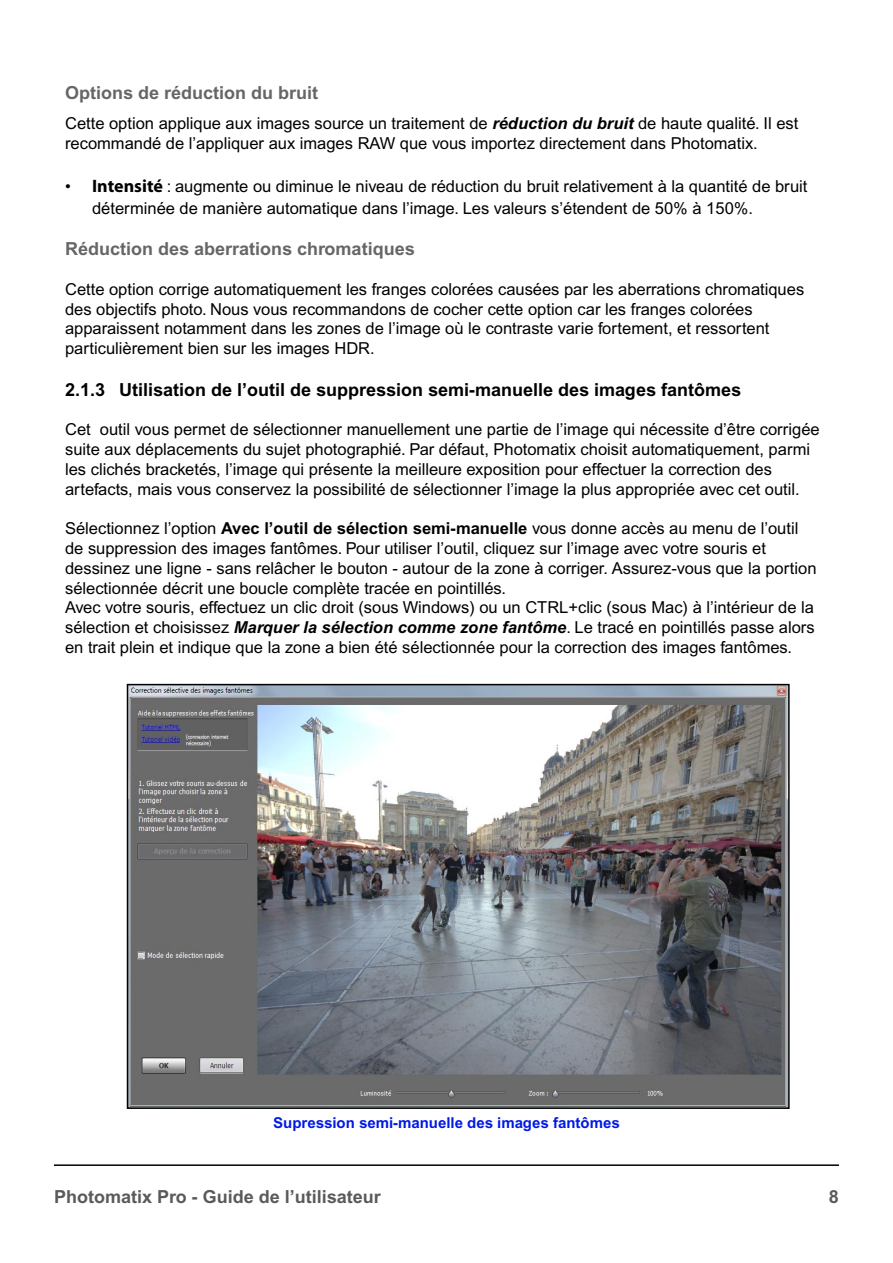
<style>
.page{position:relative;width:893px;height:1263px;background:#fff}
.page>*{position:absolute;margin:0;border:0;box-sizing:border-box;transform-origin:0 0}
.t1{font:700 18px "Arial";color:#000}
.titre_gris{font:700 18px "Arial";color:#666}
.t2{font:700 18px "Arial";color:#5a5a5a}
.t3{font:16.5px/19.8px "Arial";color:#000}
.t4{font:700 15px "Arial";color:#0019e5}
.s1{font-weight:700;font-style:italic}
.s2{font-family:"Myriad Pro";font-weight:700;font-size:18px}
.s3{font-weight:700}
</style>
<div class="page">
<hr style="left:54px;top:1164px;width:785px;height:2px;background:#000">
<img style="left:130px;top:687px;width:657px;height:419px">
<div style="left:127px;top:684px;width:663px;height:425px;border:2px solid #000"></div>
<p class="titre_gris" style="left:65px;top:82px;width:255px">Options de réduction du bruit</p>
<p class="t3" style="left:65px;top:114px;width:735px">Cette option applique aux images source un traitement de <span class="s1">réduction du bruit</span> de haute qualité. Il est recommandé de l’appliquer aux images RAW que vous importez directement dans Photomatix.</p>
<p class="t3" style="left:92px;top:176px;width:717px;line-height:21.6px;text-indent:-27px">• <span class="s2">Intensité</span> : augmente ou diminue le niveau de réduction du bruit relativement à la quantité de bruit déterminée de manière automatique dans l’image. Les valeurs s’étendent de 50% à 150%.</p>
<p class="titre_gris" style="left:65px;top:238px;width:351px">Réduction des aberrations chromatiques</p>
<p class="t3" style="left:65px;top:279px;width:741px">Cette option corrige automatiquement les franges colorées causées par les aberrations chromatiques</p>
<p class="t3" style="left:65px;top:299px;width:689px">des objectifs photo. Nous vous recommandons de cocher cette option car les franges colorées</p>
<p class="t3" style="left:65px;top:319px;width:706px">apparaissent notamment dans les zones de l’image où le contraste varie fortement, et ressortent</p>
<p class="t3" style="left:65px;top:339px;width:311px">particulièrement bien sur les images HDR.</p>
<p class="t1" style="left:65px;top:379px;width:678px">2.1.3 Utilisation de l’outil de suppression semi-manuelle des images fantômes</p>
<p class="t3" style="left:65px;top:420px;width:756px">Cet outil vous permet de sélectionner manuellement une partie de l’image qui nécessite d’être corrigée suite aux déplacements du sujet photographié. Par défaut, Photomatix choisit automatiquement, parmi les clichés bracketés, l’image qui présente la meilleure exposition pour effectuer la correction des artefacts, mais vous conservez la possibilité de sélectionner l’image la plus appropriée avec cet outil.</p>
<p class="t3" style="left:65px;top:519px;width:753px">Sélectionnez l’option <span class="s3">Avec l’outil de sélection semi-manuelle</span> vous donne accès au menu de l’outil de suppression des images fantômes. Pour utiliser l’outil, cliquez sur l’image avec votre souris et dessinez une ligne - sans relâcher le bouton - autour de la zone à corriger. Assurez-vous que la portion sélectionnée décrit une boucle complète tracée en pointillés.</p>
<p class="t3" style="left:65px;top:598px;width:751px;text-align:justify">Avec votre souris, effectuez un clic droit (sous Windows) ou un CTRL+clic (sous Mac) à l’intérieur de la sélection et choisissez <span class="s1">Marquer la sélection comme zone fantôme</span>. Le tracé en pointillés passe alors en trait plein et indique que la zone a bien été sélectionnée pour la correction des images fantômes.</p>
<p class="t4" style="left:273px;top:1114px;width:348px">Supression semi-manuelle des images fantômes</p>
<p class="t2" style="left:54px;top:1186px;width:328px">Photomatix Pro - Guide de l’utilisateur</p>
<p class="t2" style="left:829px;top:1186px;width:12px">8</p>
</div>
